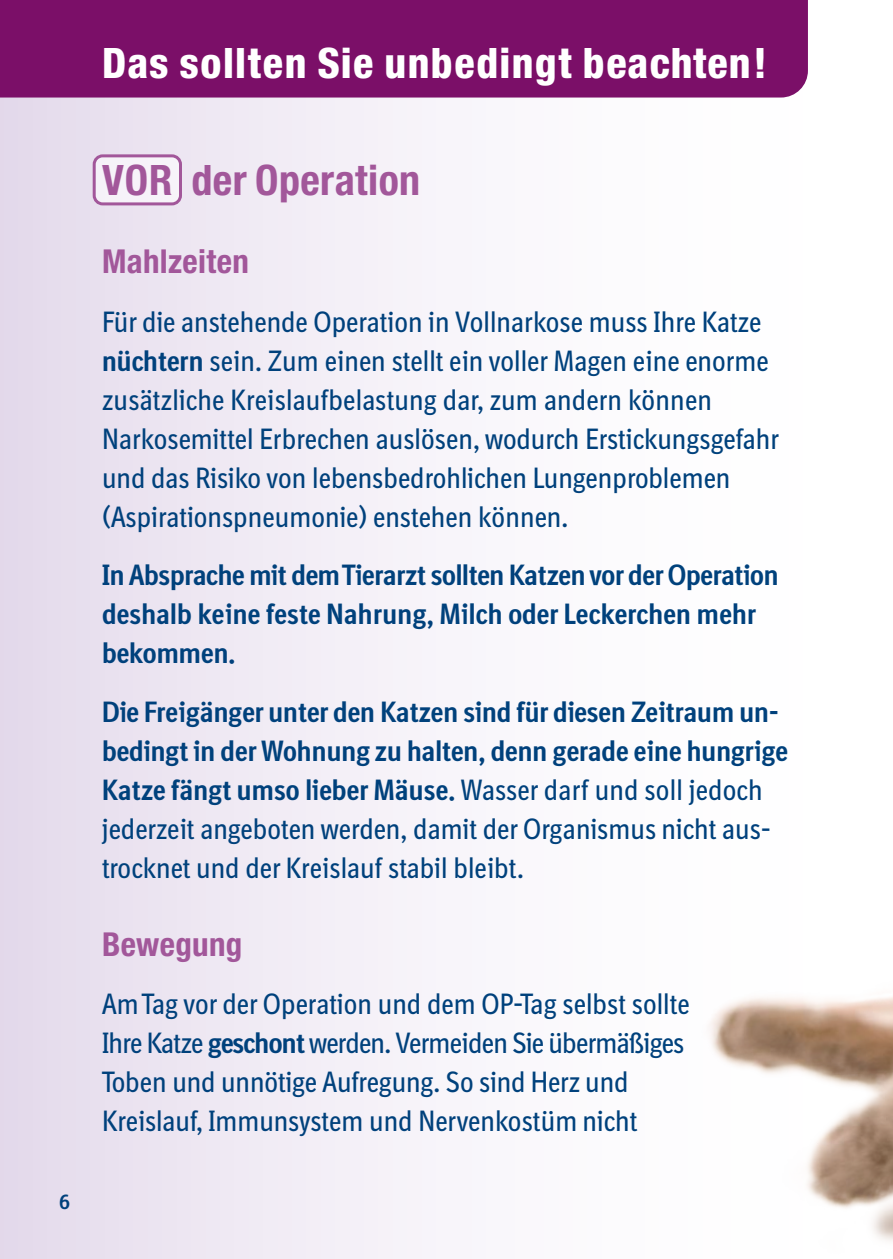
<style>
.page{position:relative;width:893px;height:1259px;background:#fff}
.page>*{position:absolute;margin:0;border:0;box-sizing:border-box;transform-origin:0 0}
.t1{font:800 condensed 42px "Helvetica Neue";letter-spacing:.035em;color:#fff}
.t2{font:700 condensed 42px "Helvetica Neue";letter-spacing:.01em;color:#a2579a}
.t3{font:700 condensed 33px "Helvetica Neue";letter-spacing:.01em;color:#a2579a}
.t4{font:28.5px/39px "BI Sans NEXT Cond";color:#00417c}
.t5{font:700 28.5px/39px "BI Sans NEXT Cond";color:#00417c}
.t6{font:700 21px "BI Sans NEXT Cond";color:#00417c}
.s1{font-weight:700}
.s2{font-weight:400}
</style>
<div class="page">
<div style="left:0;top:0;width:893px;height:1259px;background:linear-gradient(to right,#e7deee,#fff)"></div>
<div style="left:0;top:0;width:808px;height:98px;background:#7b0f68"></div>
<img style="left:504px;top:503px;width:389px;height:756px">
<div style="left:94px;top:156px;width:86px;height:48px;background:#f7f3f9;border-radius:9px"></div>
<div style="left:93px;top:154px;width:89px;height:51px;border:3px solid #a2579a;border-radius:9px"></div>
<p class="t6" style="left:60px;top:1189px;width:12px">6</p>
<h1 class="t1" style="left:102px;top:37px;width:667px">Das sollten Sie unbedingt beachten!</h1>
<h1 class="t2" style="left:102px;top:155px;width:320px">VOR der Operation</h1>
<p class="t3" style="left:102px;top:241px;width:148px">Mahlzeiten</p>
<p class="t4" style="left:102px;top:302px;width:679px">Für die anstehende Operation in Vollnarkose muss Ihre Katze <span class="s1">nüchtern</span> sein. Zum einen stellt ein voller Magen eine enorme zusätzliche Kreislaufbelastung dar, zum andern können Narkosemittel Erbrechen auslösen, wodurch Erstickungsgefahr und das Risiko von lebensbedrohlichen Lungenproblemen (Aspirationspneumonie) enstehen können.</p>
<p class="t5" style="left:102px;top:555px;width:678px">In Absprache mit dem Tierarzt sollten Katzen vor der Operation deshalb keine feste Nahrung, Milch oder Leckerchen mehr bekommen.</p>
<p class="t5" style="left:102px;top:692px;width:687px">Die Freigänger unter den Katzen sind für diesen Zeitraum un&shy;bedingt in der Wohnung zu halten, denn gerade eine hungrige Katze fängt umso lieber Mäuse. <span class="s2">Wasser darf und soll jedoch jederzeit angeboten werden, damit der Organismus nicht aus&shy;trocknet und der Kreislauf stabil bleibt.</span></p>
<p class="t3" style="left:102px;top:924px;width:142px">Bewegung</p>
<p class="t4" style="left:102px;top:984px;width:589px">Am Tag vor der Operation und dem OP-Tag selbst sollte Ihre Katze <span class="s1">geschont</span> werden. Vermeiden Sie übermäßiges Toben und unnötige Aufregung. So sind Herz und Kreislauf, Immunsystem und Nervenkostüm nicht</p>
</div>
